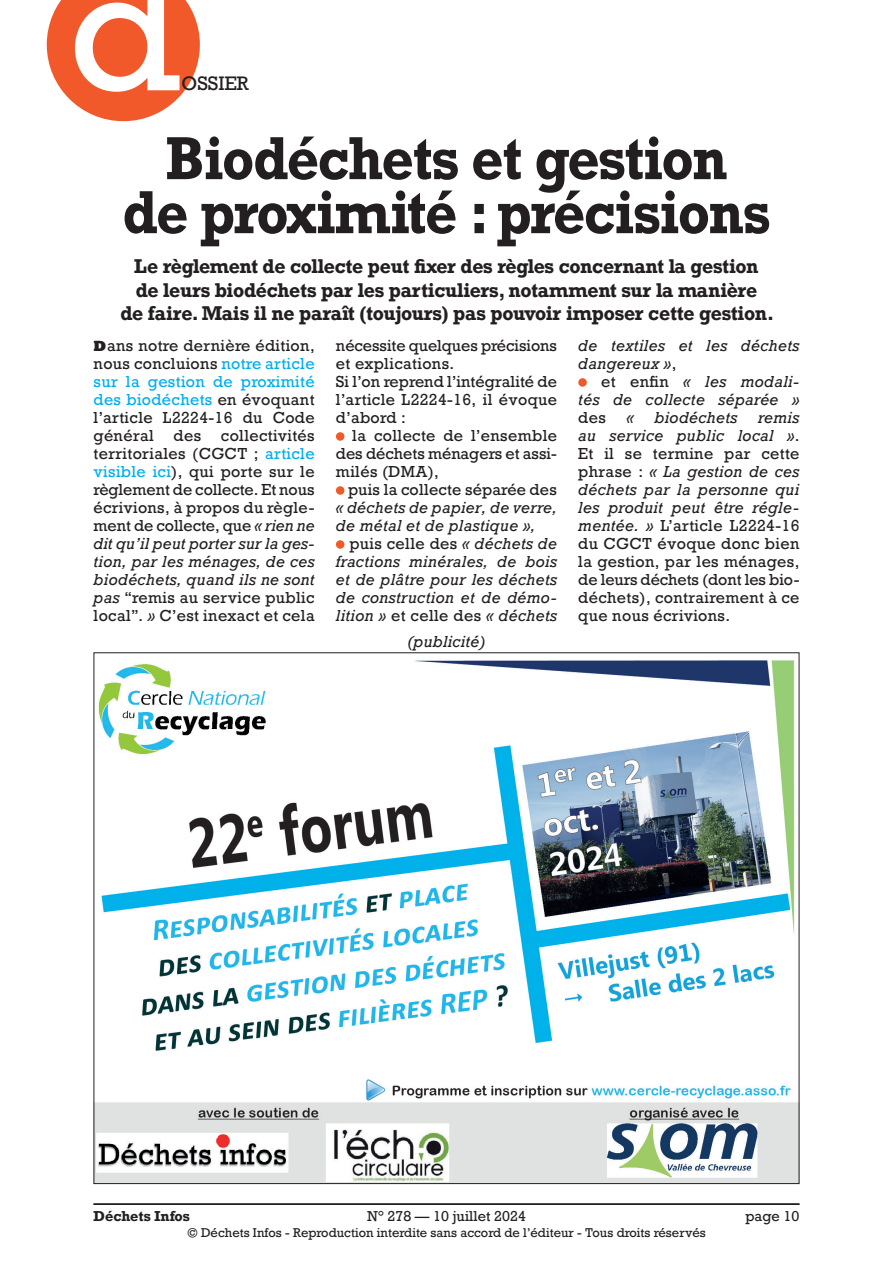
<style>
.page{position:relative;width:893px;height:1263px;background:#fff}
.page>*{position:absolute;margin:0;border:0;box-sizing:border-box;transform-origin:0 0}
.t1{font:166.5px "Rockwell";color:#fff}
.Titre_32{font:700 57px/54px "Rockwell";letter-spacing:-.025em;color:#231f20;text-align:center;scale:.92 1}
.Châpo_12_5pt{font:700 18.75px/23.2px "Rockwell";letter-spacing:-.02em;color:#231f20;text-align:center}
.t2{font:18.3px "Rockwell";color:#231f20}
.Texte_courant{font:15px/18px "Rockwell";letter-spacing:.02em;color:#231f20;text-align:justify}
.Texte_courant-2{font:italic 15px/18px "Rockwell";letter-spacing:.02em;color:#231f20;text-align:justify}
.Texte_courant-3{font:15px/18px "Rockwell";letter-spacing:-.005em;color:#231f20}
.t3{font:13.5px "Rockwell";color:#231f20}
.t4{font:700 13.5px "Rockwell";color:#231f20}
.t5{font:12px "Rockwell";color:#231f20}
.s1{font-family:"Rockwell Std";font-weight:800}
.s2{color:#00aeef}
.s3{font-style:normal}
.s4{font-style:italic}
</style>
<div class="page">
<hr style="left:94px;top:1203px;width:705px;height:2px;background:#231f20">
<div style="left:336px;top:432px;width:8px;height:9px;background:#f1592a;border-radius:50%"></div>
<div style="left:336px;top:486px;width:8px;height:9px;background:#f1592a;border-radius:50%"></div>
<div style="left:336px;top:540px;width:8px;height:9px;background:#f1592a;border-radius:50%"></div>
<div style="left:578px;top:378px;width:9px;height:9px;background:#f1592a;border-radius:50%"></div>
<img style="left:96px;top:660px;width:701px;height:522px">
<svg style="left:47px;top:0;width:153px;height:121px;background:#f3734b"></svg>
<h1 class="t1" style="left:69px;top:-73px;width:114px">d</h1>
<p class="t2" style="left:182px;top:72px;width:69px">OSSIER</p>
<p class="Titre_32" style="left:123px;top:131px;width:706px">Biodéchets et gestion<br>de proximité : précisions</p>
<p class="Châpo_12_5pt" style="left:120px;top:255px;width:655px">Le règlement de collecte peut fixer des règles concernant la gestion<br>de leurs biodéchets par les particuliers, notamment sur la manière<br>de faire. Mais il ne paraît (toujours) pas pouvoir imposer cette gestion.</p>
<p class="Texte_courant" style="left:94px;top:337px;width:223px"><span class="s1">D</span>ans notre dernière édition, nous concluions <span class="s2">notre article sur la gestion de proximité des biodéchets</span> en évoquant l’article L2224-16 du Code général</p>
<p class="Texte_courant-2" style="left:578px;top:336px;width:223px">de textiles et les déchets dangereux »<span class="s3">,</span></p>
<p class="Texte_courant-2" style="left:578px;top:372px;width:223px;text-indent:23px"><span class="s3">et enfin</span> « les modali&shy;tés de collecte séparée » <span class="s3">des</span></p>
<p class="Texte_courant-3" style="left:336px;top:337px;width:223px">nécessite quelques précisions et explications.</p>
<p class="Texte_courant" style="left:336px;top:373px;width:223px">Si l’on reprend l’intégralité de l’article L2224-16, il évoque d’abord :</p>
<p class="Texte_courant" style="left:336px;top:427px;width:223px;text-indent:16px">la collecte de l’ensemble des déchets ménagers et assi&shy;milés (DMA),</p>
<p class="Texte_courant-2" style="left:336px;top:480px;width:223px;text-indent:12px"><span class="s3">puis la collecte séparée des </span>« déchets de papier, de verre, de métal et de plastique »,</p>
<p class="Texte_courant-2" style="left:336px;top:534px;width:223px;text-indent:13px"><span class="s3">puis celle des</span> « déchets de fractions minérales, de bois et de plâtre pour les déchets de construction et de démo&shy;lition » <span class="s3">et celle des</span> « déchets</p>
<p class="Texte_courant" style="left:578px;top:409px;width:223px;text-indent:180px"><span class="s4">remis au service public local »</span>.<br>Et il se termine par cette phrase : <span class="s4">« La gestion de ces déchets par la personne qui les produit peut être régle&shy;mentée. »</span> L’article L2224-16 du CGCT évoque donc bien la gestion, par les ménages, de leurs déchets (dont les bio&shy;déchets), contrairement à ce que nous écrivions.</p>
<p class="Texte_courant-2" style="left:626px;top:408px;width:9px">«</p>
<p class="Texte_courant-2" style="left:654px;top:408px;width:85px">biodéchets</p>
<p class="Texte_courant" style="left:94px;top:427px;width:223px;text-indent:127px">collectivités territoriales (CGCT ; <span class="s2">article visible ici</span>), qui porte sur le règlement de collecte. Et nous écrivions, à propos du règle&shy;ment de collecte, que <span class="s4">« rien ne dit qu’il peut porter sur la ges&shy;tion, par les ménages, de ces biodéchets, quand ils ne sont pas</span> “remis au service public local”<span class="s4">. »</span> C’est inexact et cela</p>
<p class="Texte_courant" style="left:174px;top:427px;width:29px">des</p>
<p class="Texte_courant-2" style="left:407px;top:632px;width:80px">(publicité)</p>
<p class="t4" style="left:94px;top:1207px;width:98px">Déchets Infos</p>
<p class="t3" style="left:367px;top:1207px;width:160px">N° 278 — 10 juillet 2024</p>
<p class="t3" style="left:745px;top:1207px;width:55px">page 10</p>
<p class="t5" style="left:187px;top:1225px;width:520px">© Déchets Infos - Reproduction interdite sans accord de l’éditeur - Tous droits réservés</p>
</div>
